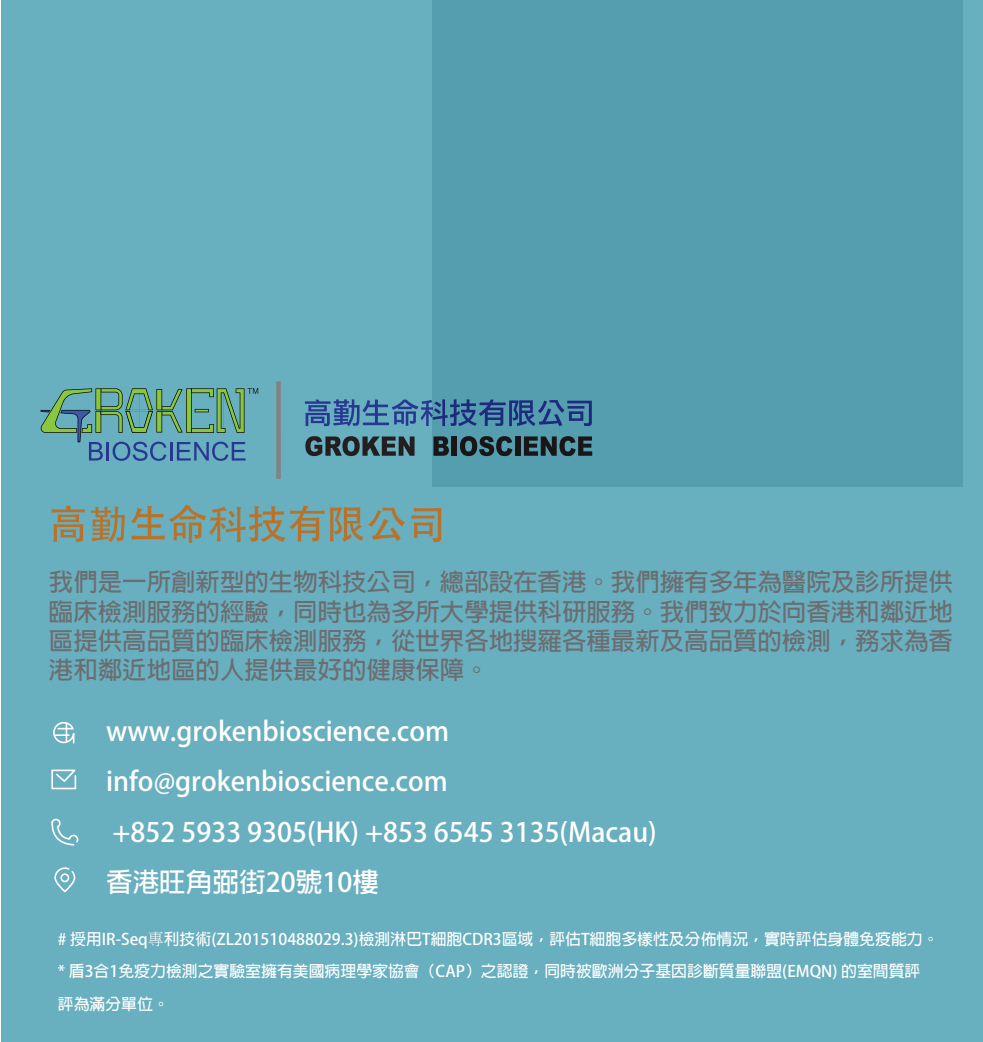
<style>
.page{position:relative;width:983px;height:1042px;background:#fff}
.page>*{position:absolute;margin:0;border:0;box-sizing:border-box;transform-origin:0 0}
.t1{font:700 26.6px/50.2px "Adobe Fan Heiti Std";color:#fff}
.t2{font:700 24.5px/29.2px "Adobe Fan Heiti Std";color:#6c6d70;text-align:justify}
.t3{font:700 15.92px/32.6px "Adobe Fan Heiti Std";color:#fff}
.s1{font-family:"Adobe Ming Std";font-weight:300}
</style>
<div class="page">
<div style="left:2px;top:0;width:980px;height:1042px;background:#68afbf"></div>
<svg style="left:54px;top:867px;width:21px;height:25px"></svg>
<svg style="left:51px;top:819px;width:27px;height:26px"></svg>
<svg style="left:51px;top:769px;width:25px;height:20px"></svg>
<svg style="left:53px;top:722px;width:21px;height:21px"></svg>
<svg style="left:41px;top:388px;width:217px;height:73px"></svg>
<svg style="left:276px;top:381px;width:4px;height:98px"></svg>
<svg style="left:305px;top:436px;width:109px;height:20px"></svg>
<svg style="left:305px;top:399px;width:127px;height:27px"></svg>
<svg style="left:52px;top:505px;width:33px;height:37px"></svg>
<svg style="left:91px;top:506px;width:34px;height:36px"></svg>
<svg style="left:131px;top:505px;width:193px;height:38px"></svg>
<svg style="left:330px;top:507px;width:75px;height:35px"></svg>
<svg style="left:411px;top:508px;width:30px;height:34px"></svg>
<div style="left:432px;top:0;width:530px;height:486px;background:#559eb0"></div>
<h2 class="t2" style="left:49px;top:568px;width:905px">我們是一所創新型的生物科技公司，總部設在香港。我們擁有多年為醫院及診所提供臨床檢測服務的經驗，同時也為多所大學提供科研服務。我們致力於向香港和鄰近地區提供高品質的臨床檢測服務，從世界各地搜羅各種最新及高品質的檢測，務求為香港和鄰近地區的人提供最好的健康保障。</h2>
<h1 class="t1" style="left:106px;top:707px;width:552px">www.grokenbioscience.com info@grokenbioscience.com<br>+852 5933 9305(HK) +853 6545 3135(Macau)香港旺角弼街20號10樓</h1>
<p class="t3" style="left:58px;top:923px;width:882px"># 授用IR-Seq<span class="s1">專</span>利技術(ZL201510488029.3)檢測淋巴T細胞CDR3區域，評估T細胞多樣性及分佈情況，實時評估身體免疫能力。* 盾3合1免疫力檢測之實驗室擁有美國病理學家協會（CAP）之認證，同時被歐洲分子基因診斷質量聯盟(EMQN) 的室間質評評為滿分單位。</p>
</div>
